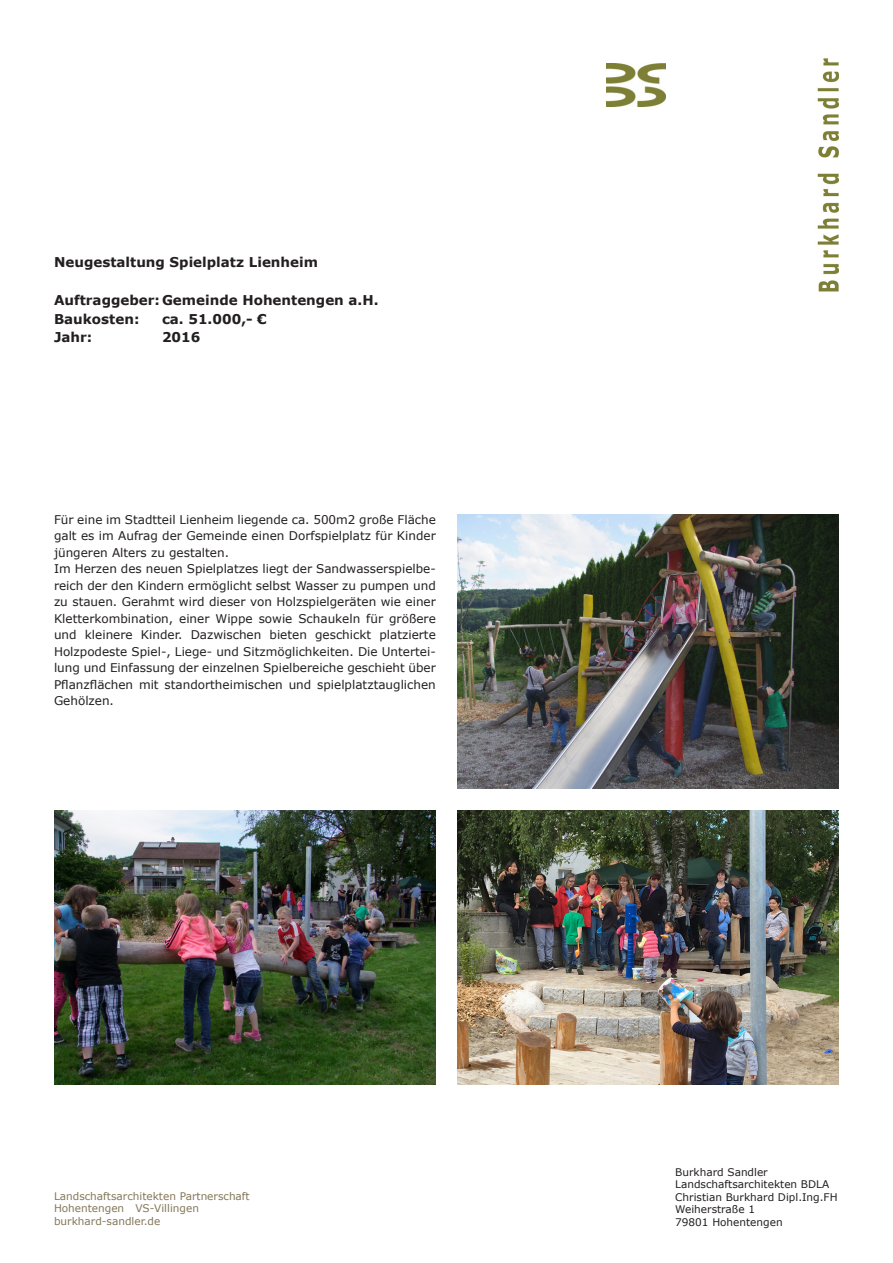
<style>
.page{position:relative;width:893px;height:1263px;background:#fff}
.page>*{position:absolute;margin:0;border:0;box-sizing:border-box;transform-origin:0 0}
.t1{font:700 13.5px/18.8px "Verdana";color:#231f20}
.t2{font:12px/16.5px "Verdana";color:#231f20}
.t3{font:10.5px/12.6px "Verdana";color:#231f20}
.t4{font:10.5px/12.6px "Verdana";color:#847759}
</style>
<div class="page">
<img style="left:606px;top:64px;width:60px;height:42px">
<img style="left:817px;top:58px;width:22px;height:234px">
<img style="left:54px;top:810px;width:382px;height:274px">
<img style="left:457px;top:514px;width:382px;height:275px">
<img style="left:457px;top:810px;width:382px;height:274px">
<p class="t1" style="left:54px;top:253px;width:266px">Neugestaltung Spielplatz Lienheim</p>
<p class="t1" style="left:54px;top:290px;width:326px">Auftraggeber: Gemeinde Hohentengen a.H.<br>Baukosten:</p>
<p class="t1" style="left:162px;top:309px;width:106px">ca. 51.000,- €</p>
<p class="t1" style="left:54px;top:328px;width:40px">Jahr:</p>
<p class="t1" style="left:162px;top:328px;width:40px">2016</p>
<p class="t2" style="left:54px;top:511px;width:383px">Für eine im Stadtteil Lienheim liegende ca. 500m2 große Fläche galt es im Aufrag der Gemeinde einen Dorfspielplatz für Kinder jüngeren Alters zu gestalten.<br>Im Herzen des neuen Spielplatzes liegt der Sandwasserspielbe&shy;reich der den Kindern ermöglicht selbst Wasser zu pumpen und zu stauen. Gerahmt wird dieser von Holzspielgeräten wie einer Kletterkombination, einer Wippe sowie Schaukeln für größere und kleinere Kinder. Dazwischen bieten geschickt platzierte Holzpodeste Spiel-, Liege- und Sitzmöglichkeiten. Die Untertei&shy;lung und Einfassung der einzelnen Spielbereiche geschieht über Pflanzflächen mit standortheimischen und spielplatztauglichen Gehölzen.</p>
<p class="t4" style="left:54px;top:1189px;width:197px">Landschaftsarchitekten Partnerschaft<br>Hohentengen VS-Villingen burkhard-sandler.de</p>
<p class="t3" style="left:675px;top:1165px;width:164px">Burkhard Sandler<br>Landschaftsarchitekten BDLA<br>Christian Burkhard Dipl.Ing.FH<br>Weiherstraße 1<br>79801 Hohentengen</p>
</div>
